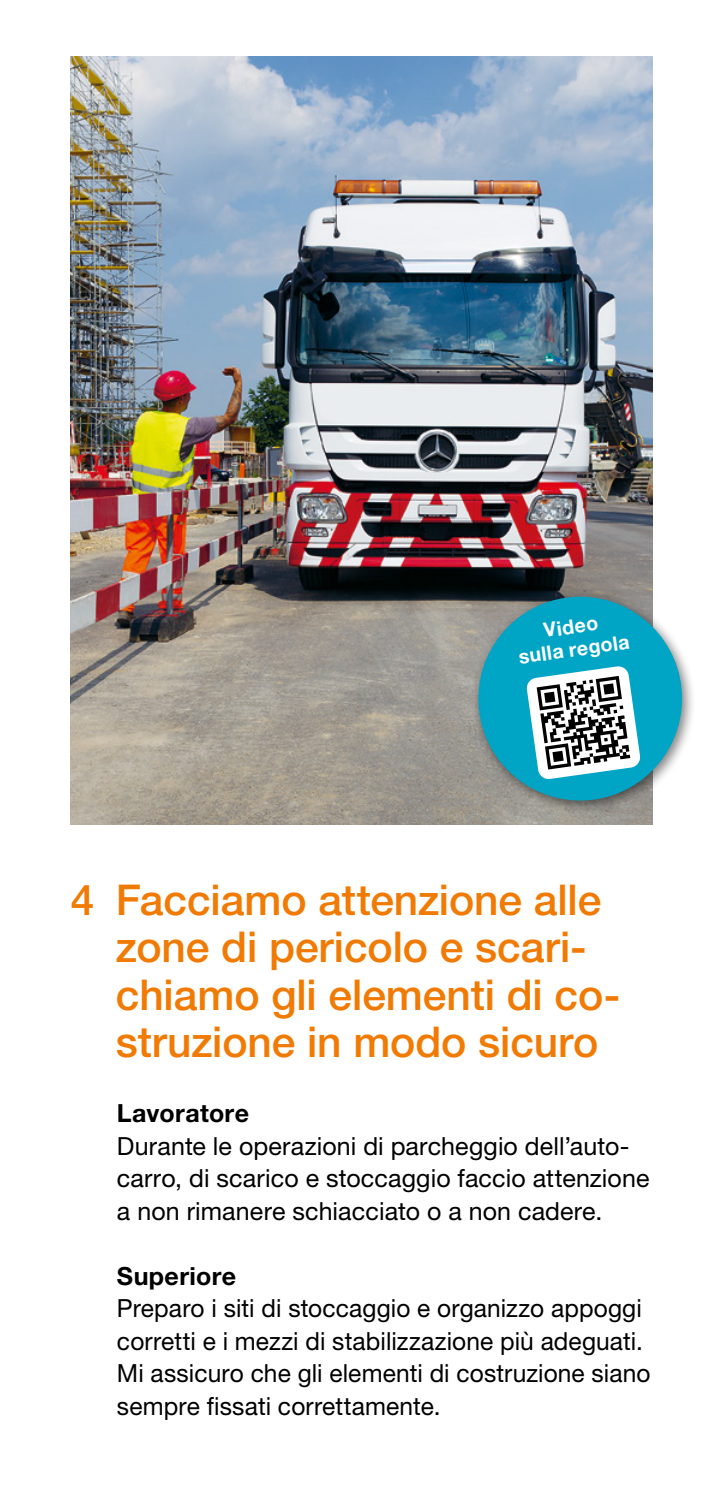
<style>
.page{position:relative;width:723px;height:1489px;background:#fff}
.page>*{position:absolute;margin:0;border:0;box-sizing:border-box;transform-origin:0 0}
.t1{font:500 42.5px/47.5px "Helvetica Neue LT Std";letter-spacing:-.005em;color:#f17a03}
.t2{font:25px/32.5px "Helvetica Neue LT Std";letter-spacing:.005em;color:#000}
.t3{font:700 25px "Helvetica Neue LT Std";letter-spacing:.015em;color:#000}
.t4{font:700 20px/22.8px "Helvetica Neue LT Std";color:#fff;text-align:center}
</style>
<div class="page">
<img style="left:71px;top:57px;width:581px;height:767px">
<div style="left:470px;top:588px;width:226px;height:226px;background:#000;opacity:.5"></div>
<div style="left:478px;top:596px;width:204px;height:204px;background:#00a5c5;border-radius:50%"></div>
<svg style="left:526px;top:666px;width:115px;height:113px"></svg>
<p class="t4" style="left:514px;top:622px;width:113px;rotate:-8deg">Video<br>sulla regola</p>
<h1 class="t1" style="left:116px;top:875px;width:506px;text-indent:-45px">4 Facciamo attenzione alle zone di pericolo e scari&shy;chiamo gli elementi di co&shy;struzione in modo sicuro</h1>
<p class="t3" style="left:117px;top:1097px;width:134px">Lavoratore</p>
<p class="t2" style="left:117px;top:1129px;width:534px">Durante le operazioni di parcheggio dell’auto&shy;carro, di scarico e stoccaggio faccio attenzione a non rimanere schiacciato o a non cadere.</p>
<p class="t3" style="left:117px;top:1260px;width:121px">Superiore</p>
<p class="t2" style="left:117px;top:1291px;width:535px">Preparo i siti di stoccaggio e organizzo appoggi corretti e i mezzi di stabilizzazione più adeguati.<br>Mi assicuro che gli elementi di costruzione siano sempre fissati correttamente.</p>
</div>
